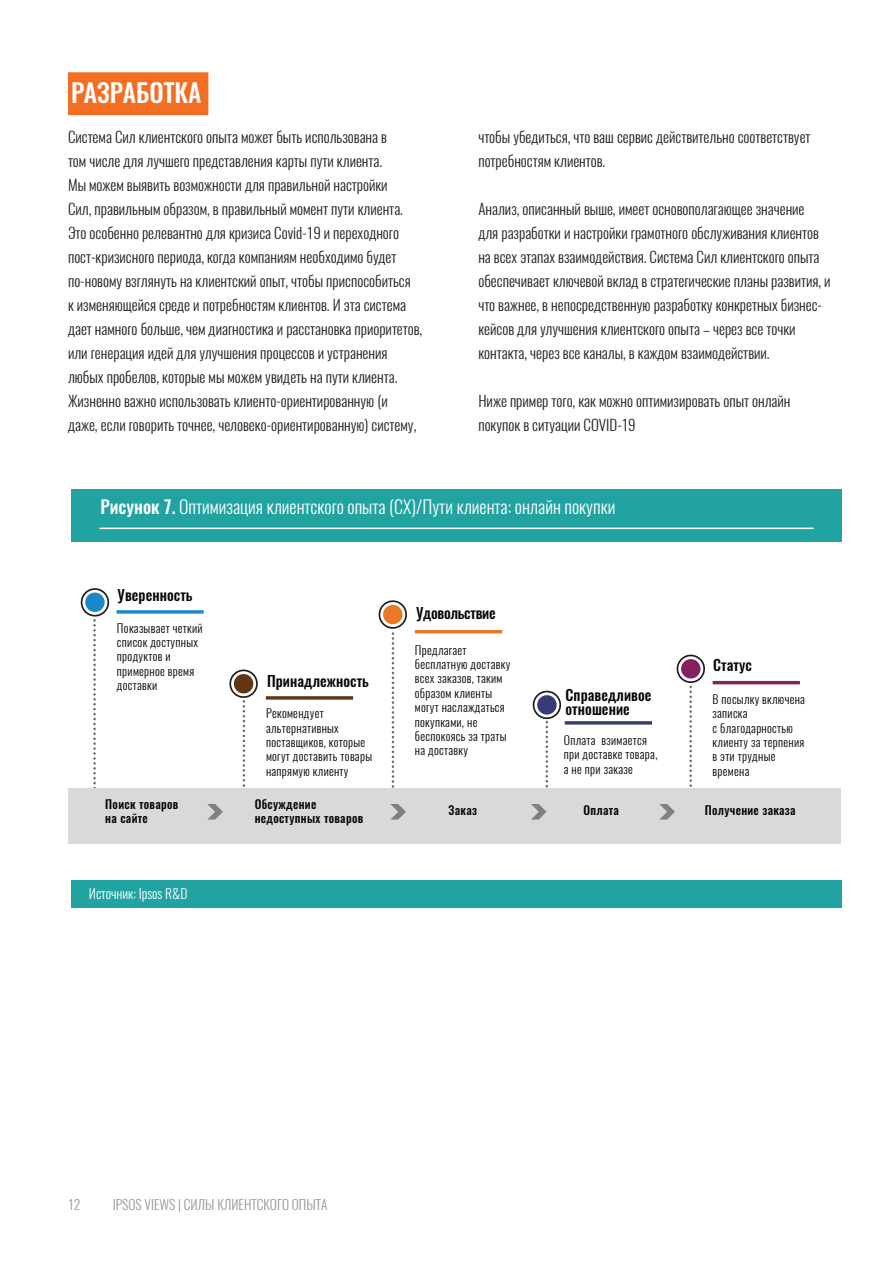
<style>
.page{position:relative;width:893px;height:1263px;background:#fff}
.page>*{position:absolute;margin:0;border:0;box-sizing:border-box;transform-origin:0 0}
.t1{font:500 25.5px "Oswald";color:#fff}
.t2{font:300 18px "Oswald";color:#fff}
.t3{font:300 15px/24px "Oswald";color:#231f20}
.t4{font:500 14.85px/13.6px "Oswald";letter-spacing:.005em;color:#050705}
.t5{font:500 14.85px "Oswald";letter-spacing:-.02em;color:#050705}
.t6{font:300 13.5px "Oswald";color:#939598}
.t7{font:300 13.5px "Oswald";color:#fff}
.t8{font:300 12px/14.4px "Oswald";letter-spacing:.025em;color:#050504}
.t9{font:500 12px/13.6px "Oswald";letter-spacing:.025em;color:#050504}
.s1{font-weight:500}
</style>
<div class="page">
<div style="left:70px;top:74px;width:137px;height:40px;background:#f36e23"></div>
<div style="left:68px;top:72px;width:140px;height:43px;border:3px solid #f36e23"></div>
<div style="left:71px;top:489px;width:770px;height:52px;background:#21a3a1"></div>
<div style="left:71px;top:881px;width:770px;height:27px;background:#21a3a1"></div>
<hr style="left:100px;top:528px;width:713px;height:1px;background:#fff">
<svg style="left:116px;top:610px;width:88px;height:4px"></svg>
<svg style="left:80px;top:588px;width:30px;height:200px"></svg>
<svg style="left:266px;top:696px;width:87px;height:4px"></svg>
<svg style="left:229px;top:669px;width:29px;height:118px"></svg>
<svg style="left:565px;top:721px;width:87px;height:4px"></svg>
<svg style="left:532px;top:690px;width:30px;height:97px"></svg>
<hr style="left:713px;top:681px;width:87px;height:3px;background:#851f5f">
<svg style="left:676px;top:654px;width:29px;height:133px"></svg>
<hr style="left:415px;top:630px;width:87px;height:3px;background:#ea7824">
<svg style="left:378px;top:600px;width:29px;height:188px"></svg>
<div style="left:68px;top:788px;width:772px;height:56px;background:#d9d9d8"></div>
<svg style="left:207px;top:804px;width:16px;height:15px"></svg>
<svg style="left:390px;top:804px;width:16px;height:15px"></svg>
<svg style="left:531px;top:804px;width:15px;height:15px"></svg>
<svg style="left:659px;top:804px;width:16px;height:15px"></svg>
<p class="t1" style="left:71px;top:75px;width:132px">РАЗРАБОТКА</p>
<p class="t3" style="left:68px;top:125px;width:356px">Система Сил клиентского опыта может быть использована в<br>том числе для лучшего представления карты пути клиента.<br>Мы можем выявить возможности для правильной настройки<br>Сил, правильным образом, в правильный момент пути клиента.<br>Это особенно релевантно для кризиса Covid-19 и переходного пост-кризисного периода, когда компаниям необходимо будет по-новому взглянуть на клиентский опыт, чтобы приспособиться<br>к изменяющейся среде и потребностям клиентов. И эта система дает намного больше, чем диагностика и расстановка приоритетов, или генерация идей для улучшения процессов и устранения любых пробелов, которые мы можем увидеть на пути клиента.<br>Жизненно важно использовать клиенто-ориентированную (и<br>даже, если говорить точнее, человеко-ориентированную) систему,</p>
<p class="t3" style="left:478px;top:125px;width:334px">чтобы убедиться, что ваш сервис действительно соответствует потребностям клиентов.</p>
<p class="t3" style="left:478px;top:197px;width:354px">Анализ, описанный выше, имеет основополагающее значение<br>для разработки и настройки грамотного обслуживания клиентов на всех этапах взаимодействия. Система Сил клиентского опыта обеспечивает ключевой вклад в стратегические планы развития, и что важнее, в непосредственную разработку конкретных бизнес&shy;кейсов для улучшения клиентского опыта – через все точки контакта, через все каналы, в каждом взаимодействии.</p>
<p class="t3" style="left:478px;top:389px;width:314px">Ниже пример того, как можно оптимизировать опыт онлайн покупок в ситуации COVID-19</p>
<p class="t2" style="left:101px;top:495px;width:516px"><span class="s1">Рисунок 7.</span> Оптимизация клиентского опыта (CX)/Пути клиента: онлайн покупки</p>
<p class="t4" style="left:118px;top:588px;width:77px">Уверенность</p>
<p class="t8" style="left:117px;top:620px;width:87px">Показывает четкий список доступных продуктов и примерное время доставки</p>
<p class="t4" style="left:267px;top:674px;width:103px">Принадлежность</p>
<p class="t8" style="left:266px;top:706px;width:108px">Рекомендует альтернативных поставщиков, которые могут доставить товары напрямую клиенту</p>
<p class="t5" style="left:416px;top:603px;width:81px">Удовольствие</p>
<p class="t8" style="left:415px;top:643px;width:97px">Предлагает бесплатную доставку всех заказов, таким образом клиенты могут наслаждаться покупками, не беспокоясь за траты на доставку</p>
<p class="t4" style="left:565px;top:688px;width:88px">Справедливое отношение</p>
<p class="t8" style="left:564px;top:733px;width:95px">Оплата взимается при доставке товара, а не при заказе</p>
<p class="t4" style="left:713px;top:658px;width:40px">Статус</p>
<p class="t8" style="left:713px;top:692px;width:94px">В посылку включена записка<br>с благодарностью клиенту за терпения в эти трудные времена</p>
<p class="t9" style="left:105px;top:797px;width:74px">Поиск товаров на сайте</p>
<p class="t9" style="left:255px;top:797px;width:110px">Обсуждение недоступных товаров</p>
<p class="t9" style="left:449px;top:804px;width:30px">Заказ</p>
<p class="t9" style="left:583px;top:804px;width:37px">Оплата</p>
<p class="t9" style="left:705px;top:804px;width:92px">Получение заказа</p>
<p class="t7" style="left:89px;top:884px;width:100px">Источник: Ipsos R&amp;D</p>
<p class="t6" style="left:68px;top:1195px;width:14px">12</p>
<p class="t6" style="left:113px;top:1195px;width:216px">IPSOS VIEWS | СИЛЫ КЛИЕНТСКОГО ОПЫТА</p>
</div>
